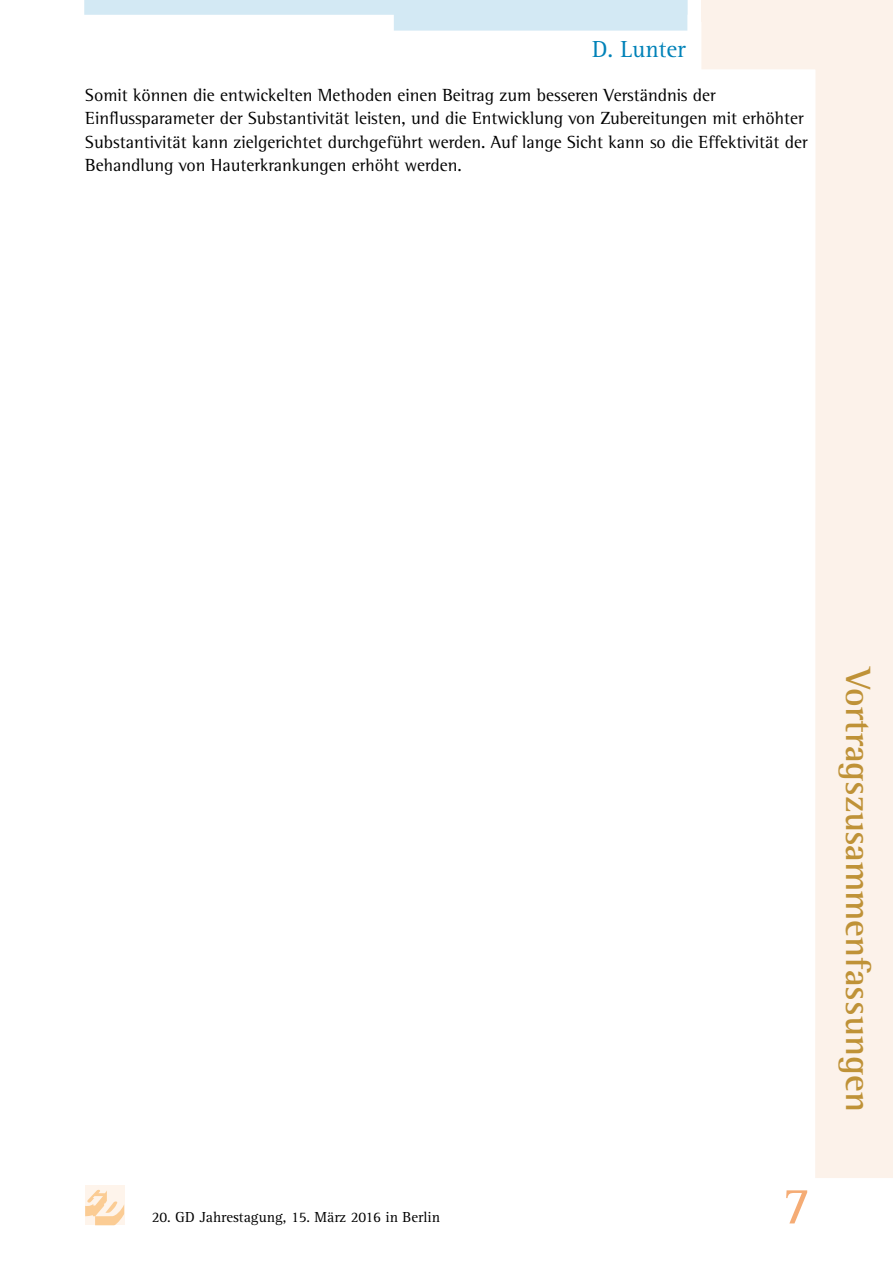
<style>
.page{position:relative;width:893px;height:1263px;background:#fff}
.page>*{position:absolute;margin:0;border:0;box-sizing:border-box;transform-origin:0 0}
.t1{font:54px "Agfa Rotis Serif";color:#f5ac75}
.t2{font:700 36px "Agfa Rotis Semi Serif";color:#bf9237}
.t3{font:24px "Agfa Rotis Serif";color:#0082b8}
.t4{font:18px/23.4px "Agfa Rotis Semi Serif";color:#000}
.t5{font:15px "Agfa Rotis Serif";color:#000}
</style>
<div class="page">
<svg style="left:701px;top:21px;width:192px;height:1157px"></svg>
<div style="left:85px;top:1186px;width:39px;height:39px;background:#fef4eb"></div>
<svg style="left:85px;top:1189px;width:39px;height:36px"></svg>
<svg style="left:84px;top:0;width:603px;height:31px"></svg>
<div style="left:701px;top:0;width:192px;height:21px;background:#fcf2ea"></div>
<h3 class="t3" style="left:592px;top:36px;width:95px">D. Lunter</h3>
<p class="t4" style="left:85px;top:83px;width:724px">Somit können die entwickelten Methoden einen Beitrag zum besseren Verständnis der Einflussparameter der Substantivität leisten, und die Entwicklung von Zubereitungen mit erhöhter Substantivität kann zielgerichtet durchgeführt werden. Auf lange Sicht kann so die Effektivität der Behandlung von Hauterkrankungen erhöht werden.</p>
<p class="t5" style="left:152px;top:1208px;width:290px">20. GD Jahrestagung, 15. März 2016 in Berlin</p>
<h2 class="t2" style="left:880px;top:668px;width:445px;rotate:90deg">Vortragszusammenfassungen</h2>
<h1 class="t1" style="left:783px;top:1175px;width:30px">7</h1>
</div>
